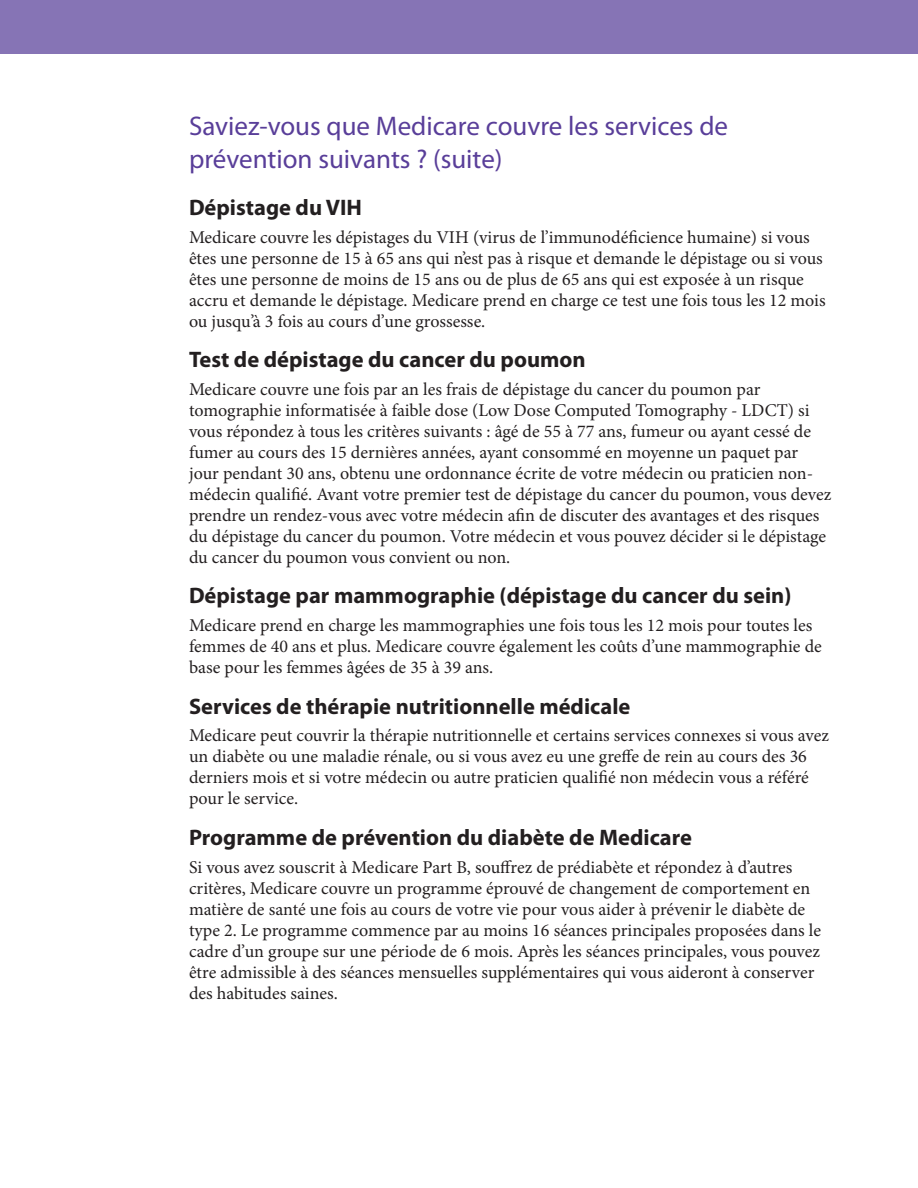
<style>
.page{position:relative;width:918px;height:1188px;background:#fff}
.page>*{position:absolute;margin:0;border:0;box-sizing:border-box;transform-origin:0 0}
.t1{font:27px/32.4px "Myriad Pro";color:#593e99}
.t2{font:700 22.5px "Myriad Pro";color:#231f20}
.t3{font:18px/21px "Minion Pro";color:#231f20}
</style>
<div class="page">
<div style="left:0;top:0;width:918px;height:54px;background:#8674b5"></div>
<h1 class="t1" style="left:189px;top:110px;width:541px">Saviez-vous que Medicare couvre les services de prévention suivants ? (suite)</h1>
<h1 class="t2" style="left:189px;top:193px;width:175px">Dépistage du VIH</h1>
<h1 class="t3" style="left:189px;top:227px;width:638px">Medicare couvre les dépistages du VIH (virus de l’immunodéficience humaine) si vous êtes une personne de 15 à 65 ans qui n’est pas à risque et demande le dépistage ou si vous êtes une personne de moins de 15 ans ou de plus de 65 ans qui est exposée à un risque accru et demande le dépistage. Medicare prend en charge ce test une fois tous les 12 mois ou jusqu’à 3 fois au cours d’une grossesse.</h1>
<h1 class="t2" style="left:189px;top:345px;width:398px">Test de dépistage du cancer du poumon</h1>
<h1 class="t3" style="left:189px;top:379px;width:644px">Medicare couvre une fois par an les frais de dépistage du cancer du poumon par tomographie informatisée à faible dose (Low Dose Computed Tomography - LDCT) si vous répondez à tous les critères suivants : âgé de 55 à 77 ans, fumeur ou ayant cessé de fumer au cours des 15 dernières années, ayant consommé en moyenne un paquet par jour pendant 30 ans, obtenu une ordonnance écrite de votre médecin ou praticien non&shy;médecin qualifié. Avant votre premier test de dépistage du cancer du poumon, vous devez prendre un rendez-vous avec votre médecin afin de discuter des avantages et des risques du dépistage du cancer du poumon. Votre médecin et vous pouvez décider si le dépistage du cancer du poumon vous convient ou non.</h1>
<h1 class="t2" style="left:189px;top:581px;width:604px">Dépistage par mammographie (dépistage du cancer du sein)</h1>
<h1 class="t3" style="left:189px;top:615px;width:634px">Medicare prend en charge les mammographies une fois tous les 12 mois pour toutes les femmes de 40 ans et plus. Medicare couvre également les coûts d’une mammographie de base pour les femmes âgées de 35 à 39 ans.</h1>
<h1 class="t2" style="left:189px;top:691px;width:443px">Services de thérapie nutritionnelle médicale</h1>
<h1 class="t3" style="left:189px;top:725px;width:642px">Medicare peut couvrir la thérapie nutritionnelle et certains services connexes si vous avez un diabète ou une maladie rénale, ou si vous avez eu une greffe de rein au cours des 36 derniers mois et si votre médecin ou autre praticien qualifié non médecin vous a référé pour le service.</h1>
<h1 class="t2" style="left:189px;top:823px;width:505px">Programme de prévention du diabète de Medicare</h1>
<h1 class="t3" style="left:189px;top:857px;width:634px">Si vous avez souscrit à Medicare Part B, souffrez de prédiabète et répondez à d’autres critères, Medicare couvre un programme éprouvé de changement de comportement en matière de santé une fois au cours de votre vie pour vous aider à prévenir le diabète de type 2. Le programme commence par au moins 16 séances principales proposées dans le cadre d’un groupe sur une période de 6 mois. Après les séances principales, vous pouvez être admissible à des séances mensuelles supplémentaires qui vous aideront à conserver des habitudes saines.</h1>
</div>
